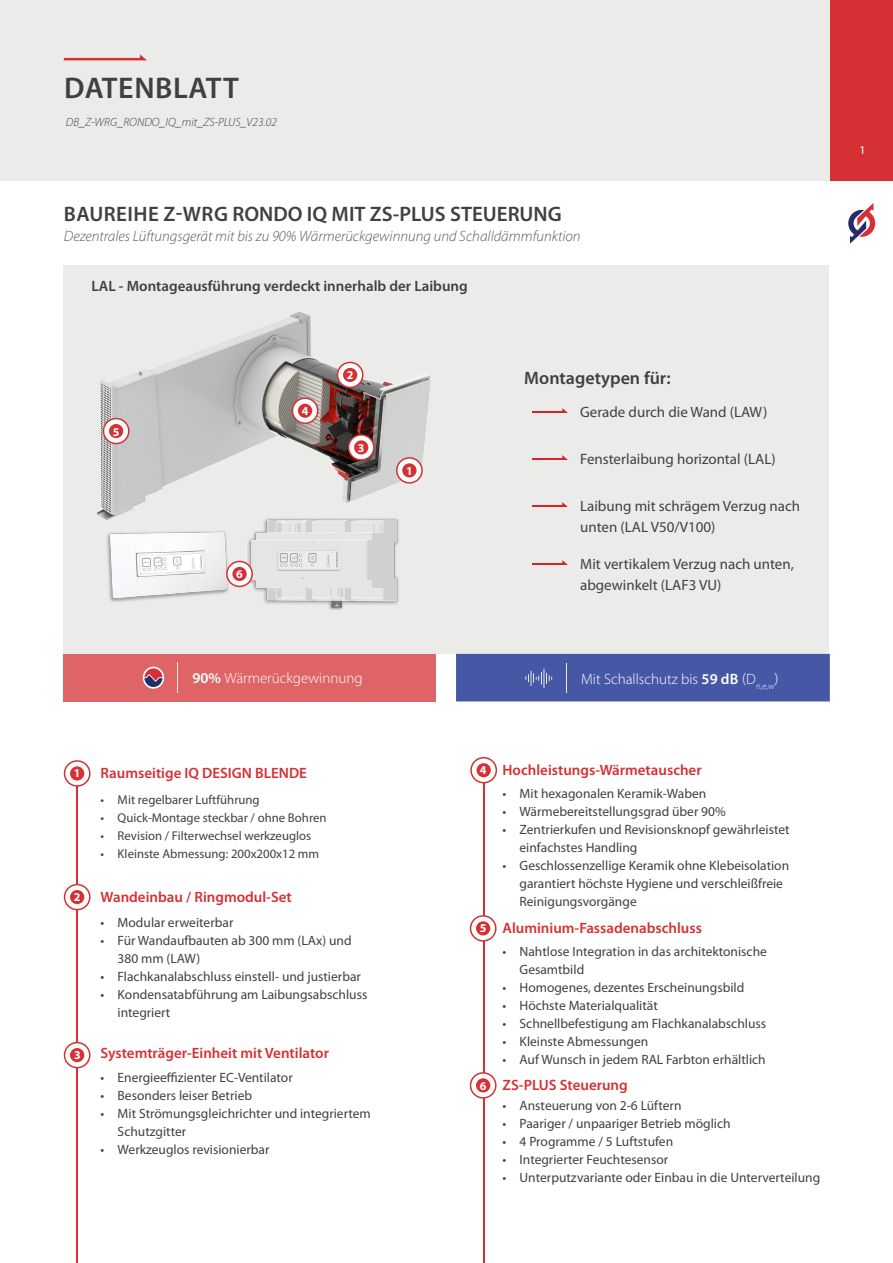
<style>
.page{position:relative;width:893px;height:1263px;background:#fff}
.page>*{position:absolute;margin:0;border:0;box-sizing:border-box;transform-origin:0 0}
.Kapitel-Headline{font:600 30px "Myriad Pro";letter-spacing:.02em;color:#3e4143}
.Baureihe-Headline{font:600 21px "Myriad Pro";color:#3d4144}
.Bildbeschriftung_Headline{font:600 18px "Myriad Pro";color:#3d4144}
.Aufzählung{font:600 15px "Myriad Pro";color:#d53134}
.t1{font:15px/21px "Myriad Pro";color:#3e4143}
.t2{font:italic 300 15px "Myriad Pro";color:#57585a}
.t3{font:300 15px "Myriad Pro";color:#fff}
.Bildbeschriftung_Headline-2{font:600 15px "Myriad Pro";color:#3d4144}
.t4{font:13.5px/18px "Myriad Pro";color:#3e4143}
.t5{font:12.75px "Myriad Pro";color:#3d4144}
.Dateibezeichung_mit_Versionsnummer{font:italic 300 12px "Myriad Pro";color:#3e4143}
.t6{font:700 12px "Myriad Pro";color:#fff}
.Seitenzahl{font:12px "Myriad Pro";color:#fff}
.s1{font-weight:600}
</style>
<div class="page">
<div style="left:64px;top:266px;width:765px;height:388px;background:#ebebea"></div>
<img style="left:97px;top:312px;width:334px;height:208px">
<div style="left:0;top:0;width:893px;height:181px;background:#ebebea"></div>
<svg style="left:848px;top:203px;width:27px;height:41px"></svg>
<div style="left:456px;top:654px;width:374px;height:47px;background:#4557a5"></div>
<hr style="left:566px;top:663px;width:1px;height:30px;background:#ececee">
<svg style="left:525px;top:668px;width:27px;height:20px"></svg>
<hr style="left:77px;top:771px;width:1px;height:492px;background:#d53134">
<hr style="left:483px;top:771px;width:1px;height:492px;background:#d53134">
<svg style="left:65px;top:761px;width:25px;height:25px"></svg>
<div style="left:64px;top:760px;width:27px;height:27px;border:2px solid #d53134;border-radius:50%"></div>
<div style="left:70px;top:766px;width:14px;height:14px;background:#d53134;border-radius:50%"></div>
<svg style="left:471px;top:758px;width:25px;height:25px"></svg>
<div style="left:470px;top:757px;width:27px;height:26px;border:2px solid #d53134;border-radius:50%"></div>
<div style="left:477px;top:763px;width:14px;height:14px;background:#d53134;border-radius:50%"></div>
<svg style="left:470px;top:916px;width:26px;height:25px"></svg>
<div style="left:470px;top:915px;width:27px;height:27px;border:2px solid #d53134;border-radius:50%"></div>
<div style="left:476px;top:921px;width:14px;height:14px;background:#d53134;border-radius:50%"></div>
<svg style="left:65px;top:884px;width:25px;height:25px"></svg>
<div style="left:64px;top:884px;width:27px;height:26px;border:2px solid #d53134;border-radius:50%"></div>
<div style="left:70px;top:890px;width:14px;height:14px;background:#d53134;border-radius:50%"></div>
<svg style="left:65px;top:1042px;width:25px;height:25px"></svg>
<div style="left:64px;top:1042px;width:27px;height:26px;border:2px solid #d53134;border-radius:50%"></div>
<div style="left:70px;top:1048px;width:14px;height:14px;background:#d53134;border-radius:50%"></div>
<div style="left:830px;top:0;width:63px;height:181px;background:#d53134"></div>
<svg style="left:64px;top:54px;width:83px;height:6px"></svg>
<img style="left:533px;top:409px;width:35px;height:4px">
<img style="left:533px;top:456px;width:35px;height:4px">
<img style="left:533px;top:502px;width:34px;height:4px">
<img style="left:533px;top:560px;width:34px;height:4px">
<div style="left:64px;top:654px;width:372px;height:47px;background:#df6466"></div>
<hr style="left:177px;top:662px;width:1px;height:31px;background:#ececee">
<svg style="left:143px;top:667px;width:21px;height:22px"></svg>
<svg style="left:144px;top:668px;width:18px;height:19px"></svg>
<svg style="left:104px;top:419px;width:25px;height:24px"></svg>
<div style="left:103px;top:418px;width:27px;height:26px;border:2px solid #d53134;border-radius:50%"></div>
<div style="left:109px;top:424px;width:14px;height:14px;background:#d53134;border-radius:50%"></div>
<svg style="left:397px;top:458px;width:25px;height:25px"></svg>
<div style="left:396px;top:457px;width:27px;height:27px;border:2px solid #d53134;border-radius:50%"></div>
<div style="left:402px;top:463px;width:15px;height:14px;background:#d53134;border-radius:50%"></div>
<svg style="left:338px;top:362px;width:25px;height:25px"></svg>
<div style="left:337px;top:362px;width:27px;height:26px;border:2px solid #d53134;border-radius:50%"></div>
<div style="left:343px;top:368px;width:14px;height:14px;background:#d53134;border-radius:50%"></div>
<svg style="left:349px;top:435px;width:25px;height:25px"></svg>
<div style="left:348px;top:434px;width:27px;height:27px;border:2px solid #d53134;border-radius:50%"></div>
<div style="left:354px;top:440px;width:14px;height:14px;background:#d53134;border-radius:50%"></div>
<svg style="left:292px;top:398px;width:26px;height:25px"></svg>
<div style="left:292px;top:397px;width:26px;height:27px;border:2px solid #d53134;border-radius:50%"></div>
<div style="left:298px;top:404px;width:14px;height:14px;background:#d53134;border-radius:50%"></div>
<img style="left:107px;top:531px;width:126px;height:71px">
<svg style="left:470px;top:1073px;width:26px;height:25px"></svg>
<div style="left:470px;top:1072px;width:27px;height:26px;border:2px solid #d53134;border-radius:50%"></div>
<div style="left:476px;top:1078px;width:14px;height:14px;background:#d53134;border-radius:50%"></div>
<img style="left:246px;top:515px;width:164px;height:94px">
<svg style="left:227px;top:561px;width:25px;height:25px"></svg>
<div style="left:226px;top:561px;width:27px;height:26px;border:2px solid #d53134;border-radius:50%"></div>
<div style="left:232px;top:567px;width:15px;height:14px;background:#d53134;border-radius:50%"></div>
<p class="Kapitel-Headline" style="left:64px;top:69px;width:176px">DATENBLATT</p>
<p class="Dateibezeichung_mit_Versionsnummer" style="left:66px;top:115px;width:212px">DB_Z-WRG_RONDO_IQ_mit_ZS-PLUS_V23.02</p>
<p class="Baureihe-Headline" style="left:64px;top:201px;width:499px">BAUREIHE Z-WRG RONDO IQ MIT ZS-PLUS STEUERUNG</p>
<p class="t2" style="left:64px;top:227px;width:518px">Dezentrales Lüftungsgerät mit bis zu 90% Wärmerückgewinnung und Schalldämmfunktion</p>
<p class="Bildbeschriftung_Headline-2" style="left:91px;top:276px;width:378px">LAL - Montageausführung verdeckt innerhalb der Laibung</p>
<p class="t6" style="left:113px;top:425px;width:8px">5</p>
<p class="t6" style="left:236px;top:568px;width:8px">6</p>
<p class="t6" style="left:302px;top:404px;width:8px">4</p>
<p class="t6" style="left:347px;top:369px;width:8px">2</p>
<p class="t6" style="left:358px;top:441px;width:8px">3</p>
<p class="t6" style="left:406px;top:464px;width:8px">1</p>
<p class="Bildbeschriftung_Headline" style="left:524px;top:366px;width:148px">Montagetypen für:</p>
<p class="t1" style="left:580px;top:402px;width:189px">Gerade durch die Wand (LAW)</p>
<p class="t1" style="left:580px;top:448px;width:197px">Fensterlaibung horizontal (LAL)</p>
<p class="t1" style="left:580px;top:495px;width:222px">Laibung mit schrägem Verzug nach unten (LAL V50/V100)</p>
<p class="t1" style="left:580px;top:553px;width:215px">Mit vertikalem Verzug nach unten, abgewinkelt (LAF3 VU)</p>
<p class="t3" style="left:192px;top:669px;width:172px"><span class="s1">90%</span> Wärmerückgewinnung</p>
<p class="t3" style="left:581px;top:670px;width:199px">Mit Schallschutz bis <span class="s1">59 dB</span> (D<sub>n,e,w</sub>)</p>
<p class="t6" style="left:74px;top:767px;width:8px">1</p>
<p class="t6" style="left:480px;top:763px;width:8px">4</p>
<p class="Aufzählung" style="left:101px;top:764px;width:208px">Raumseitige IQ DESIGN BLENDE</p>
<p class="t5" style="left:101px;top:792px;width:161px">• Mit regelbarer Luftführung</p>
<p class="t5" style="left:101px;top:810px;width:227px">• Quick-Montage steckbar / ohne Bohren</p>
<p class="t5" style="left:101px;top:828px;width:212px">• Revision / Filterwechsel werkzeuglos</p>
<p class="t5" style="left:101px;top:846px;width:220px">• Kleinste Abmessung: 200x200x12 mm</p>
<p class="Aufzählung" style="left:101px;top:888px;width:193px">Wandeinbau / Ringmodul-Set</p>
<p class="t4" style="left:101px;top:914px;width:134px">• Modular erweiterbar</p>
<p class="t4" style="left:118px;top:932px;width:235px;text-indent:-17px">• Für Wandaufbauten ab 300 mm (LAx) und<br>380 mm (LAW)</p>
<p class="t4" style="left:101px;top:968px;width:262px">• Flachkanalabschluss einstell- und justierbar</p>
<p class="t4" style="left:118px;top:986px;width:251px;text-indent:-17px">• Kondensatabführung am Laibungsabschluss integriert</p>
<p class="Aufzählung" style="left:101px;top:1043px;width:230px">Systemträger-Einheit mit Ventilator</p>
<p class="t4" style="left:101px;top:1068px;width:194px">• Energieeffizienter EC-Ventilator</p>
<p class="t4" style="left:101px;top:1086px;width:153px">• Besonders leiser Betrieb</p>
<p class="t4" style="left:118px;top:1104px;width:255px;text-indent:-17px">• Mit Strömungsgleichrichter und integriertem<br>Schutzgitter</p>
<p class="t4" style="left:101px;top:1140px;width:170px">• Werkzeuglos revisionierbar</p>
<p class="t6" style="left:74px;top:890px;width:8px">2</p>
<p class="t6" style="left:480px;top:921px;width:8px">5</p>
<p class="t6" style="left:74px;top:1048px;width:8px">3</p>
<p class="t6" style="left:480px;top:1079px;width:8px">6</p>
<p class="Aufzählung" style="left:503px;top:760px;width:201px">Hochleistungs-Wärmetauscher</p>
<p class="t4" style="left:503px;top:784px;width:205px">• Mit hexagonalen Keramik-Waben</p>
<p class="t4" style="left:503px;top:802px;width:225px">• Wärmebereitstellungsgrad über 90%</p>
<p class="t4" style="left:520px;top:820px;width:272px;text-indent:-17px">• Zentrierkufen und Revisionsknopf gewährleistet einfachstes Handling</p>
<p class="t4" style="left:520px;top:856px;width:271px;text-indent:-17px">• Geschlossenzellige Keramik ohne Klebeisolation garantiert höchste Hygiene und verschleißfreie<br>Reinigungsvorgänge</p>
<p class="Aufzählung" style="left:503px;top:918px;width:201px">Aluminium-Fassadenabschluss</p>
<p class="t4" style="left:520px;top:942px;width:249px;text-indent:-17px">• Nahtlose Integration in das architektonische<br>Gesamtbild</p>
<p class="t4" style="left:503px;top:978px;width:243px">• Homogenes, dezentes Erscheinungsbild</p>
<p class="t4" style="left:503px;top:996px;width:157px">• Höchste Materialqualität</p>
<p class="t4" style="left:503px;top:1014px;width:265px">• Schnellbefestigung am Flachkanalabschluss</p>
<p class="t4" style="left:503px;top:1032px;width:147px">• Kleinste Abmessungen</p>
<p class="t4" style="left:503px;top:1050px;width:265px">• Auf Wunsch in jedem RAL Farbton erhältlich</p>
<p class="Aufzählung" style="left:503px;top:1075px;width:127px">ZS-PLUS Steuerung</p>
<p class="t4" style="left:503px;top:1097px;width:180px">• Ansteuerung von 2-6 Lüftern</p>
<p class="t4" style="left:503px;top:1115px;width:230px">• Paariger / unpaariger Betrieb möglich</p>
<p class="t4" style="left:503px;top:1133px;width:172px">• 4 Programme / 5 Luftstufen</p>
<p class="t4" style="left:503px;top:1151px;width:167px">• Integrierter Feuchtesensor</p>
<p class="t4" style="left:503px;top:1169px;width:319px">• Unterputzvariante oder Einbau in die Unterverteilung</p>
<p class="Seitenzahl" style="left:859px;top:143px;width:8px">1</p>
</div>
